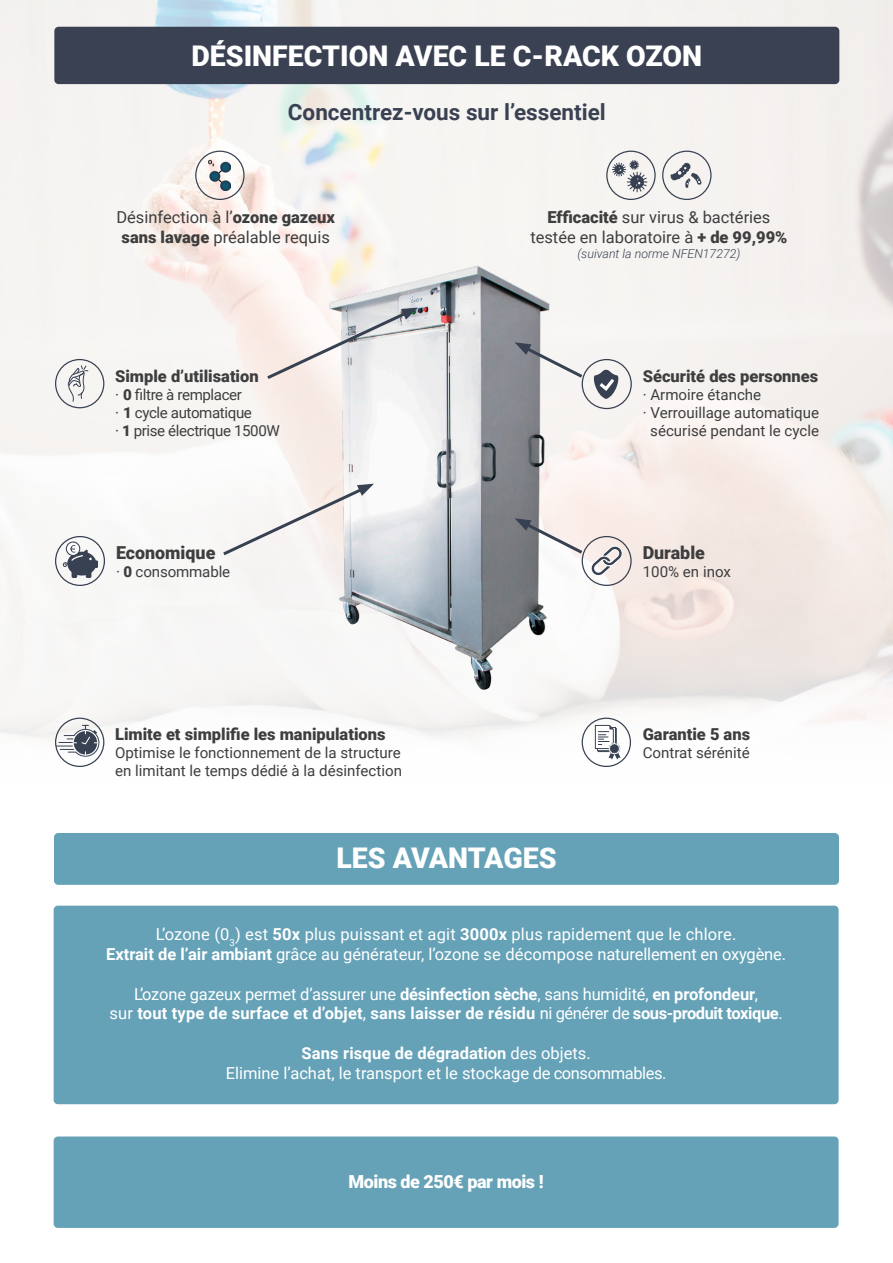
<style>
.page{position:relative;width:893px;height:1263px;background:#fff}
.page>*{position:absolute;margin:0;border:0;box-sizing:border-box;transform-origin:0 0}
.t1{font:900 28.5px "Roboto";color:#fff}
.t2{font:700 22.5px "Roboto";color:#394152}
.t3{font:900 18px "Roboto";letter-spacing:-.025em;color:#fff}
.t4{font:900 17.85px "Roboto";color:#3e3e3f}
.t5{font:16.5px "Roboto";color:#fff}
.t6{font:700 16.5px "Roboto";letter-spacing:.01em;color:#fff}
.t7{font:16.5px "Roboto";color:#3e3e3f}
.t8{font:900 16.5px "Roboto";color:#3e3e3f}
.t9{font:15.15px "Roboto";color:#3e3e3f}
.t10{font:15.15px "Roboto";letter-spacing:-.025em;color:#3e3e3f}
.t11{font:italic 300 12.3px "Roboto";color:#394152}
.s1{font-weight:900}
.s2{font-weight:700}
.s3{font-weight:400}
</style>
<div class="page">
<img style="left:0;top:0;width:893px;height:912px">
<img style="left:269px;top:197px;width:356px;height:503px">
<div style="left:54px;top:27px;width:785px;height:57px;background:#394152;border-radius:4px"></div>
<div style="left:54px;top:1136px;width:785px;height:92px;background:#65a2b7;border-radius:4px"></div>
<div style="left:54px;top:833px;width:785px;height:52px;background:#65a2b7;border-radius:4px"></div>
<svg style="left:612px;top:160px;width:36px;height:32px"></svg>
<div style="left:606px;top:151px;width:50px;height:49px;border:1px solid #384151;border-radius:50%"></div>
<svg style="left:670px;top:163px;width:32px;height:25px"></svg>
<div style="left:662px;top:151px;width:50px;height:49px;border:1px solid #384151;border-radius:50%"></div>
<div style="left:582px;top:359px;width:50px;height:50px;border:1px solid #384151;border-radius:50%"></div>
<svg style="left:67px;top:365px;width:21px;height:37px"></svg>
<div style="left:55px;top:359px;width:49px;height:49px;border:1px solid #384151;border-radius:50%"></div>
<div style="left:582px;top:536px;width:50px;height:50px;border:1px solid #384151;border-radius:50%"></div>
<svg style="left:595px;top:725px;width:26px;height:34px"></svg>
<div style="left:582px;top:718px;width:49px;height:49px;border:1px solid #384151;border-radius:50%"></div>
<svg style="left:56px;top:725px;width:44px;height:32px"></svg>
<div style="left:55px;top:718px;width:49px;height:49px;border:1px solid #384151;border-radius:50%"></div>
<img style="left:209px;top:160px;width:22px;height:30px">
<div style="left:195px;top:151px;width:50px;height:49px;border:1px solid #384151;border-radius:50%"></div>
<div style="left:86px;top:570px;width:5px;height:8px;background:#384152;border-radius:2px"></div>
<div style="left:72px;top:570px;width:5px;height:8px;background:#384152;border-radius:2px"></div>
<svg style="left:66px;top:542px;width:14px;height:13px"></svg>
<div style="left:66px;top:541px;width:14px;height:15px;border:1px solid #384152;border-radius:50%"></div>
<svg style="left:63px;top:545px;width:35px;height:30px"></svg>
<div style="left:55px;top:536px;width:50px;height:50px;border:1px solid #384151;border-radius:50%"></div>
<svg style="left:514px;top:342px;width:107px;height:57px"></svg>
<svg style="left:514px;top:518px;width:110px;height:59px"></svg>
<svg style="left:264px;top:307px;width:154px;height:75px"></svg>
<svg style="left:220px;top:484px;width:154px;height:74px"></svg>
<div style="left:54px;top:906px;width:785px;height:198px;background:#65a2b7;border-radius:4px"></div>
<p class="t1" style="left:191px;top:36px;width:512px">DÉSINFECTION AVEC LE C-RACK OZON</p>
<p class="t2" style="left:288px;top:96px;width:319px">Concentrez-vous sur l’essentiel</p>
<p class="t7" style="left:116px;top:206px;width:220px">Désinfection à l’<span class="s1">ozone gazeux</span></p>
<p class="t7" style="left:122px;top:226px;width:210px"><span class="s1">sans lavage</span> préalable requis</p>
<p class="t8" style="left:115px;top:364px;width:145px">Simple d’utilisation</p>
<p class="t10" style="left:115px;top:384px;width:128px">· <span class="s1">0</span> filtre à remplacer</p>
<p class="t10" style="left:115px;top:402px;width:138px">· <span class="s1">1</span> cycle automatique</p>
<p class="t10" style="left:115px;top:420px;width:166px">· <span class="s1">1</span> prise électrique 1500W</p>
<p class="t4" style="left:116px;top:540px;width:101px">Economique</p>
<p class="t9" style="left:116px;top:561px;width:116px">· <span class="s1">0</span> consommable</p>
<p class="t8" style="left:115px;top:722px;width:272px">Limite et simplifie les manipulations</p>
<p class="t9" style="left:115px;top:742px;width:287px">Optimise le fonctionnement de la structure</p>
<p class="t9" style="left:115px;top:760px;width:288px">en limitant le temps dédié à la désinfection</p>
<p class="t7" style="left:547px;top:206px;width:225px"><span class="s1">Efficacité</span> sur virus &amp; bactéries</p>
<p class="t7" style="left:530px;top:226px;width:259px">testée en laboratoire à <span class="s1">+ de 99,99%</span></p>
<p class="t11" style="left:577px;top:245px;width:164px">(suivant la norme NFEN17272)</p>
<p class="t8" style="left:643px;top:364px;width:177px">Sécurité des personnes</p>
<p class="t9" style="left:643px;top:384px;width:120px">· Armoire étanche</p>
<p class="t9" style="left:643px;top:402px;width:178px">· Verrouillage automatique</p>
<p class="t9" style="left:650px;top:420px;width:170px">sécurisé pendant le cycle</p>
<p class="t4" style="left:643px;top:540px;width:64px">Durable</p>
<p class="t9" style="left:643px;top:561px;width:90px">100% en inox</p>
<p class="t8" style="left:643px;top:722px;width:109px">Garantie 5 ans</p>
<p class="t9" style="left:643px;top:742px;width:109px">Contrat sérénité</p>
<p class="t1" style="left:336px;top:838px;width:222px">LES AVANTAGES</p>
<p class="t5" style="left:156px;top:923px;width:582px">L’ozone (0<sub>3</sub>) est <span class="s2">50x</span> plus puissant et agit <span class="s2">3000x</span> plus rapidement que le chlore.</p>
<p class="t5" style="left:106px;top:942px;width:682px"><span class="s2">Extrait de l’air ambiant</span> grâce au générateur, l’ozone se décompose naturellement en oxygène.</p>
<p class="t5" style="left:134px;top:982px;width:626px">L’ozone gazeux permet d’assurer une <span class="s2">désinfection sèche</span>, sans humidité, <span class="s2">en profondeur</span>,</p>
<p class="t6" style="left:110px;top:1002px;width:675px"><span class="s3">sur</span> tout type de surface et d’objet<span class="s3">,</span> sans laisser de résidu <span class="s3">ni générer de</span> sous-produit toxique<span class="s3">.</span></p>
<p class="t6" style="left:302px;top:1041px;width:291px">Sans risque de dégradation <span class="s3">des objets.</span></p>
<p class="t5" style="left:226px;top:1061px;width:442px">Elimine l’achat, le transport et le stockage de consommables.</p>
<p class="t3" style="left:349px;top:1169px;width:197px">Moins de 250€ par mois !</p>
</div>
